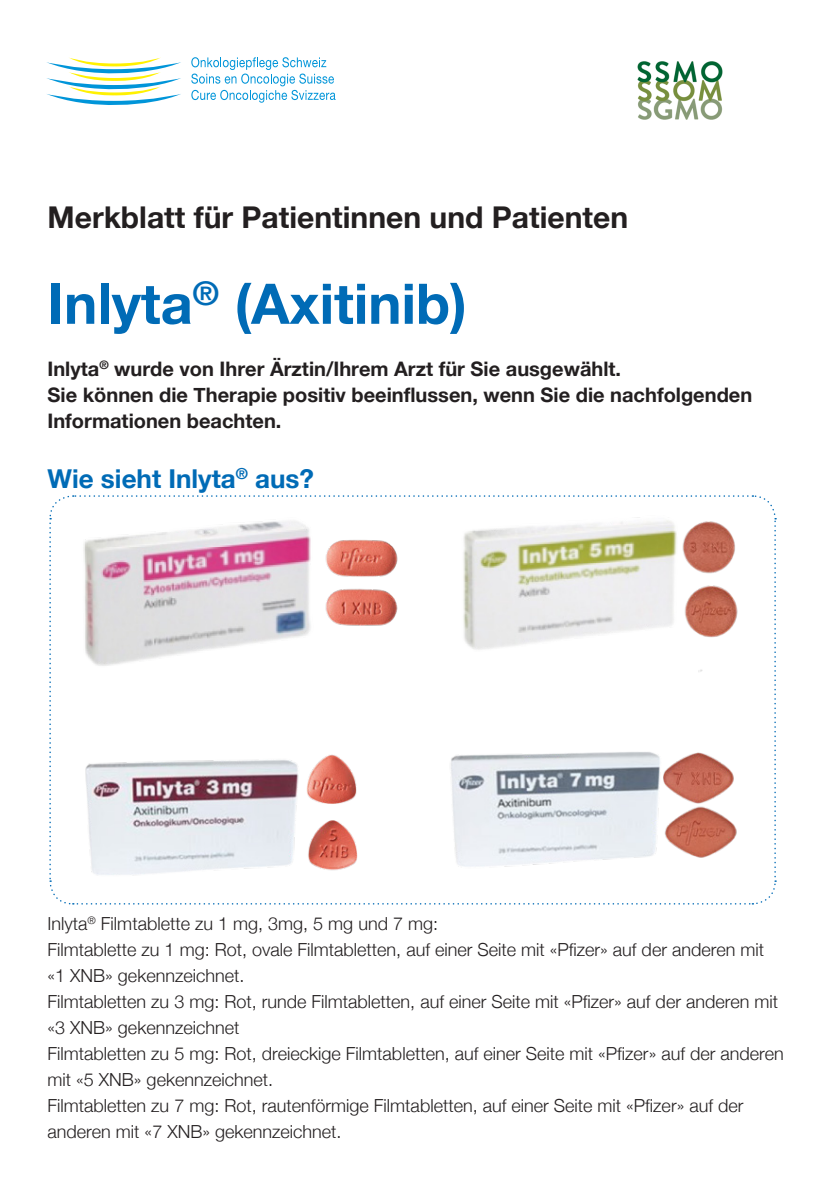
<style>
.page{position:relative;width:840px;height:1191px;background:#fff}
.page>*{position:absolute;margin:0;border:0;box-sizing:border-box;transform-origin:0 0}
.t1{font:700 56px "Helvetica Neue";color:#006bb6}
.t2{font:700 30px "Helvetica Neue";color:#231f20}
.t3{font:700 26px "Helvetica Neue";color:#006bb6}
.t4{font:700 20px "Helvetica Neue";color:#231f20}
.t5{font:300 18px/26px "Helvetica Neue";color:#231f20}
</style>
<div class="page">
<svg style="left:49px;top:495px;width:727px;height:410px"></svg>
<img style="left:637px;top:61px;width:84px;height:59px">
<svg style="left:46px;top:57px;width:135px;height:48px"></svg>
<svg style="left:191px;top:57px;width:144px;height:46px"></svg>
<p class="t2" style="left:47px;top:193px;width:581px">Merkblatt für Patientinnen und Patienten</p>
<p class="t1" style="left:47px;top:260px;width:420px">Inlyta<sup>®</sup> (Axitinib)</p>
<p class="t4" style="left:47px;top:353px;width:574px">Inlyta<sup>®</sup> wurde von Ihrer Ärztin/Ihrem Arzt für Sie ausgewählt.</p>
<p class="t4" style="left:47px;top:379px;width:705px">Sie können die Therapie positiv beeinflussen, wenn Sie die nachfolgenden</p>
<p class="t4" style="left:47px;top:405px;width:235px">Informationen beachten.</p>
<p class="t3" style="left:47px;top:458px;width:268px">Wie sieht Inlyta<sup>®</sup> aus?</p>
<p class="t5" style="left:47px;top:909px;width:392px">Inlyta<sup>®</sup> Filmtablette zu 1 mg, 3mg, 5 mg und 7 mg:</p>
<p class="t5" style="left:47px;top:935px;width:717px">Filmtablette zu 1 mg: Rot, ovale Filmtabletten, auf einer Seite mit «Pfizer» auf der anderen mit</p>
<p class="t5" style="left:47px;top:961px;width:198px">«1 XNB» gekennzeichnet.</p>
<p class="t5" style="left:47px;top:987px;width:731px">Filmtabletten zu 3 mg: Rot, runde Filmtabletten, auf einer Seite mit «Pfizer» auf der anderen mit «3 XNB» gekennzeichnet</p>
<p class="t5" style="left:47px;top:1039px;width:737px">Filmtabletten zu 5 mg: Rot, dreieckige Filmtabletten, auf einer Seite mit «Pfizer» auf der anderen mit «5 XNB» gekennzeichnet.</p>
<p class="t5" style="left:47px;top:1091px;width:697px">Filmtabletten zu 7 mg: Rot, rautenförmige Filmtabletten, auf einer Seite mit «Pfizer» auf der anderen mit «7 XNB» gekennzeichnet.</p>
</div>
